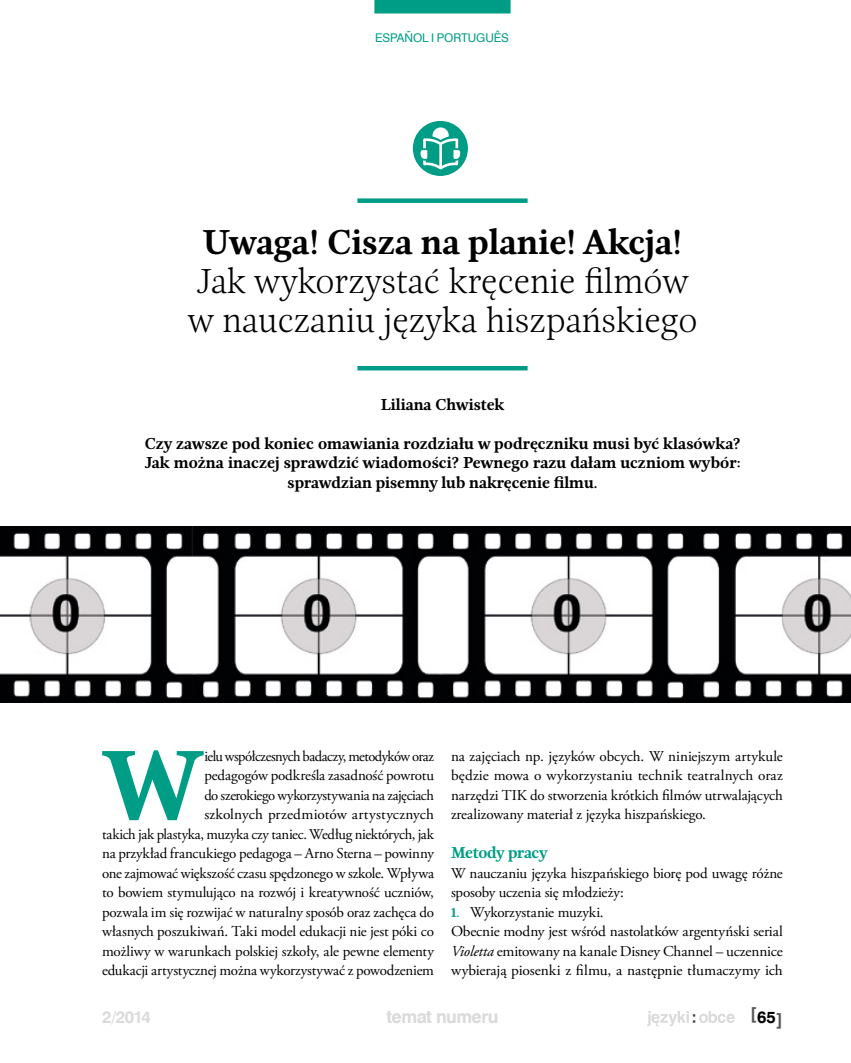
<style>
.page{position:relative;width:851px;height:1063px;background:#fff}
.page>*{position:absolute;margin:0;border:0;box-sizing:border-box;transform-origin:0 0}
.t1{font:700 102.9px "Nyte";color:#009d86}
.t2{font:100 36px/39px "Nyte";color:#000}
.t3{font:700 36px "Nyte";color:#000}
.t4{font:700 18px "Swiss 721 TL";letter-spacing:-.03em;color:#dadada}
.t5{font:700 16.65px "Swiss 721 TL";color:#dadada}
.t6{font:700 16.5px/19.5px "Nyte";letter-spacing:.005em;color:#000;text-align:center}
.t7{font:700 16.5px "Nyte";letter-spacing:-.025em;color:#009d86}
.t8{font:700 16.5px "Swiss 721 TL";color:#575756}
.t9{font:15px/19.5px "Adobe Garamond Pro";letter-spacing:-.01em;color:#000}
.t10{font:12px "Swiss 721 TL";letter-spacing:-.015em;color:#009d86}
.s1{font-family:"Nyte";font-weight:700;font-size:13.5px;color:#009d86}
.s2{font-style:italic}
.s3{color:#000}
</style>
<div class="page">
<div style="left:357px;top:198px;width:170px;height:5px;background:#009d86"></div>
<hr style="left:357px;top:366px;width:170px;height:4px;background:#009d86">
<div style="left:413px;top:121px;width:55px;height:55px;background:#009d86;border-radius:50%"></div>
<svg style="left:420px;top:127px;width:40px;height:42px"></svg>
<img style="left:0;top:527px;width:850px;height:175px">
<svg style="left:647px;top:1011px;width:87px;height:15px"></svg>
<div style="left:374px;top:0;width:136px;height:13px;background:#009d86"></div>
<p class="t10" style="left:375px;top:30px;width:135px">ESPAÑOL I PORTUGUÊS</p>
<h2 class="t3" style="left:203px;top:216px;width:480px">Uwaga! Cisza na planie! Akcja!</h2>
<h2 class="t2" style="left:187px;top:260px;width:511px">Jak wykorzystać kręcenie filmów w nauczaniu języka hiszpańskiego</h2>
<p class="t6" style="left:381px;top:394px;width:125px">Liliana Chwistek</p>
<p class="t6" style="left:145px;top:433px;width:597px">Czy zawsze pod koniec omawiania rozdziału w podręczniku musi być klasówka?<br>Jak można inaczej sprawdzić wiadomości? Pewnego razu dałam uczniom wybór: sprawdzian pisemny lub nakręcenie filmu.</p>
<p class="t9" style="left:102px;top:747px;width:333px;text-align:right">ielu współczesnych badaczy, metodyków oraz<br>pedagogów podkreśla zasadność powrotu<br>do szerokiego wykorzystywania na zajęciach<br>szkolnych przedmiotów artystycznych<br>takich jak plastyka, muzyka czy taniec. Według niektórych, jak na przykład francukiego pedagoga – Arno Sterna – powinny one zajmować większość czasu spędzonego w szkole. Wpływa to bowiem stymulująco na rozwój i kreatywność uczniów, pozwala im się rozwijać w naturalny sposób oraz zachęca do własnych poszukiwań. Taki model edukacji nie jest póki co możliwy w warunkach polskiej szkoły, ale pewne elementy edukacji artystycznej można wykorzystywać z powodzeniem</p>
<p class="t9" style="left:451px;top:747px;width:333px;text-align:justify">na zajęciach np. języków obcych. W niniejszym artykule będzie mowa o wykorzystaniu technik teatralnych oraz narzędzi TIK do stworzenia krótkich filmów utrwalających zrealizowany materiał z języka hiszpańskiego.</p>
<h1 class="t1" style="left:102px;top:712px;width:102px">W</h1>
<p class="t7" style="left:451px;top:841px;width:99px">Metody pracy</p>
<p class="t9" style="left:451px;top:864px;width:333px">W nauczaniu języka hiszpańskiego biorę pod uwagę różne sposoby uczenia się młodzieży:</p>
<p class="t9" style="left:451px;top:903px;width:333px"><span class="s1">1.</span> Wykorzystanie muzyki.<br>Obecnie modny jest wśród nastolatków argentyński serial <span class="s2">Violetta</span> emitowany na kanale Disney Channel – uczennice wybierają piosenki z filmu, a następnie tłumaczymy ich</p>
<p class="t5" style="left:102px;top:1006px;width:50px">2/2014</p>
<p class="t4" style="left:386px;top:1005px;width:113px">temat numeru</p>
<p class="t8" style="left:749px;top:1006px;width:34px">[<span class="s3">65</span>]</p>
</div>
